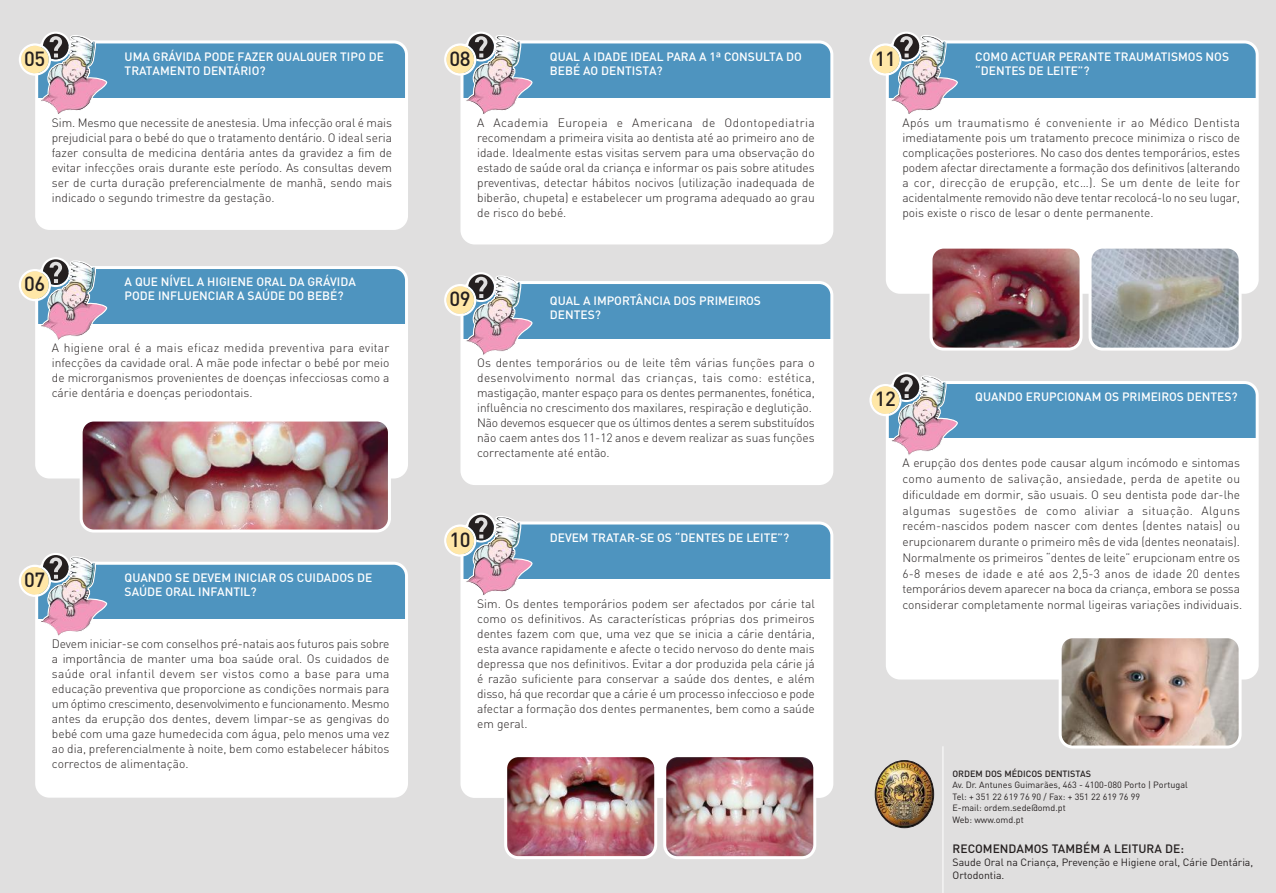
<style>
.page{position:relative;width:1276px;height:893px;background:#e0dfdf}
.page>*{position:absolute;margin:0;border:0;box-sizing:border-box;transform-origin:0 0}
.t1{font:500 20.25px "DIN";letter-spacing:-.03em;color:#241f1f}
.t2{font:300 12px/15px "DIN";color:#241f1f;text-align:justify}
.t3{font:500 12px/14.1px "DIN";color:#fff}
.t4{font:500 12px "DIN";color:#241f1f}
.t5{font:10.5px/13px "DIN";color:#241f1f}
.t6{font:9px/11.6px "DIN";color:#241f1f}
.t7{font:500 9px "DIN";color:#241f1f}
</style>
<div class="page">
<div style="left:37px;top:42px;width:369px;height:186px;background:#fff;border-radius:13px"></div>
<div style="left:37px;top:42px;width:369px;height:55px;background:#4e94bf"></div>
<div style="left:35px;top:40px;width:373px;height:190px;border:3px solid #fff;border-radius:13px"></div>
<svg style="left:19px;top:32px;width:90px;height:99px"></svg>
<div style="left:37px;top:563px;width:369px;height:233px;background:#fff;border-radius:13px"></div>
<div style="left:37px;top:563px;width:369px;height:56px;background:#4e94bf"></div>
<div style="left:35px;top:562px;width:373px;height:236px;border:3px solid #fff;border-radius:13px"></div>
<svg style="left:19px;top:553px;width:90px;height:99px"></svg>
<div style="left:462px;top:523px;width:370px;height:273px;background:#fff;border-radius:13px"></div>
<div style="left:462px;top:523px;width:370px;height:55px;background:#4e94bf"></div>
<div style="left:460px;top:521px;width:373px;height:277px;border:3px solid #fff;border-radius:13px"></div>
<svg style="left:444px;top:513px;width:90px;height:98px"></svg>
<div style="left:462px;top:283px;width:370px;height:201px;background:#fff;border-radius:13px"></div>
<div style="left:462px;top:283px;width:370px;height:55px;background:#4e94bf"></div>
<div style="left:460px;top:281px;width:373px;height:204px;border:3px solid #fff;border-radius:13px"></div>
<svg style="left:444px;top:272px;width:90px;height:99px"></svg>
<div style="left:462px;top:42px;width:370px;height:201px;background:#fff;border-radius:13px"></div>
<div style="left:462px;top:42px;width:370px;height:55px;background:#4e94bf"></div>
<div style="left:460px;top:40px;width:373px;height:204px;border:3px solid #fff;border-radius:13px"></div>
<svg style="left:444px;top:32px;width:90px;height:98px"></svg>
<div style="left:887px;top:382px;width:370px;height:296px;background:#fff;border-radius:13px"></div>
<div style="left:887px;top:382px;width:370px;height:56px;background:#4e94bf"></div>
<div style="left:886px;top:381px;width:372px;height:298px;border:3px solid #fff;border-radius:13px"></div>
<svg style="left:869px;top:372px;width:90px;height:99px"></svg>
<div style="left:887px;top:42px;width:370px;height:250px;background:#fff;border-radius:13px"></div>
<div style="left:887px;top:42px;width:370px;height:55px;background:#4e94bf"></div>
<div style="left:886px;top:40px;width:372px;height:254px;border:3px solid #fff;border-radius:13px"></div>
<svg style="left:869px;top:32px;width:90px;height:99px"></svg>
<div style="left:37px;top:268px;width:369px;height:209px;background:#fff;border-radius:13px"></div>
<div style="left:37px;top:268px;width:369px;height:55px;background:#4e94bf"></div>
<div style="left:35px;top:266px;width:373px;height:212px;border:3px solid #fff;border-radius:13px"></div>
<svg style="left:19px;top:257px;width:90px;height:99px"></svg>
<img style="left:1092px;top:250px;width:145px;height:97px">
<div style="left:1088px;top:246px;width:153px;height:105px;border:3px solid #fff;border-radius:13px"></div>
<img style="left:933px;top:250px;width:145px;height:97px">
<div style="left:929px;top:246px;width:153px;height:105px;border:3px solid #fff;border-radius:13px"></div>
<img style="left:1062px;top:639px;width:178px;height:108px">
<div style="left:1058px;top:635px;width:183px;height:113px;border:3px solid #fff;border-radius:13px"></div>
<img style="left:667px;top:758px;width:145px;height:97px">
<div style="left:663px;top:754px;width:153px;height:105px;border:3px solid #fff;border-radius:13px"></div>
<img style="left:508px;top:758px;width:145px;height:97px">
<div style="left:504px;top:754px;width:153px;height:105px;border:3px solid #fff;border-radius:13px"></div>
<img style="left:84px;top:423px;width:303px;height:106px">
<div style="left:80px;top:419px;width:311px;height:114px;border:3px solid #fff;border-radius:13px"></div>
<hr style="left:942px;top:746px;width:1px;height:147px;background:#fff">
<img style="left:875px;top:761px;width:58px;height:67px">
<div style="left:875px;top:760px;width:59px;height:68px;border:1px solid #241f1f;border-radius:50%"></div>
<h1 class="t1" style="left:24px;top:46px;width:22px">05</h1>
<p class="t3" style="left:125px;top:49px;width:261px">UMA GRÁVIDA PODE FAZER QUALQUER TIPO DE<br>TRATAMENTO DENTÁRIO?</p>
<p class="t2" style="left:52px;top:115px;width:342px">Sim. Mesmo que necessite de anestesia. Uma infecção oral é mais prejudicial para o bebé do que o tratamento dentário. O ideal seria fazer consulta de medicina dentária antes da gravidez a fim de evitar infecções orais durante este período. As consultas devem ser de curta duração preferencialmente de manhã, sendo mais indicado o segundo trimestre da gestação.</p>
<h1 class="t1" style="left:24px;top:271px;width:22px">06</h1>
<p class="t3" style="left:125px;top:275px;width:233px">A QUE NÍVEL A HIGIENE ORAL DA GRÁVIDA<br>PODE INFLUENCIAR A SAÚDE DO BEBÉ?</p>
<p class="t2" style="left:52px;top:340px;width:339px">A higiene oral é a mais eficaz medida preventiva para evitar infecções da cavidade oral. A mãe pode infectar o bebé por meio de microrganismos provenientes de doenças infecciosas como a cárie dentária e doenças periodontais.</p>
<h1 class="t1" style="left:24px;top:567px;width:22px">07</h1>
<p class="t3" style="left:125px;top:570px;width:249px">QUANDO SE DEVEM INICIAR OS CUIDADOS DE<br>SAÚDE ORAL INFANTIL?</p>
<p class="t2" style="left:52px;top:636px;width:339px">Devem iniciar-se com conselhos pré-natais aos futuros pais sobre a importância de manter uma boa saúde oral. Os cuidados de saúde oral infantil devem ser vistos como a base para uma educação preventiva que proporcione as condições normais para um óptimo crescimento, desenvolvimento e funcionamento. Mesmo antes da erupção dos dentes, devem limpar-se as gengivas do bebé com uma gaze humedecida com água, pelo menos uma vez ao dia, preferencialmente à noite, bem como estabelecer hábitos correctos de alimentação.</p>
<h1 class="t1" style="left:449px;top:46px;width:22px">08</h1>
<p class="t3" style="left:550px;top:49px;width:253px">QUAL A IDADE IDEAL PARA A 1ª CONSULTA DO<br>BEBÉ AO DENTISTA?</p>
<p class="t2" style="left:477px;top:115px;width:339px">A Academia Europeia e Americana de Odontopediatria recomendam a primeira visita ao dentista até ao primeiro ano de idade. Idealmente estas visitas servem para uma observação do estado de saúde oral da criança e informar os pais sobre atitudes preventivas, detectar hábitos nocivos (utilização inadequada de biberão, chupeta) e estabelecer um programa adequado ao grau de risco do bebé.</p>
<h1 class="t1" style="left:449px;top:286px;width:22px">09</h1>
<p class="t3" style="left:550px;top:293px;width:213px">QUAL A IMPORTÂNCIA DOS PRIMEIROS<br>DENTES?</p>
<p class="t2" style="left:477px;top:355px;width:339px;text-align:left">Os dentes temporários ou de leite têm várias funções para o desenvolvimento normal das crianças, tais como: estética, mastigação, manter espaço para os dentes permanentes, fonética, influência no crescimento dos maxilares, respiração e deglutição.<br>Não devemos esquecer que os últimos dentes a serem substituídos não caem antes dos 11-12 anos e devem realizar as suas funções correctamente até então.</p>
<h1 class="t1" style="left:449px;top:527px;width:22px">10</h1>
<p class="t3" style="left:550px;top:530px;width:241px">DEVEM TRATAR-SE OS “DENTES DE LEITE”?</p>
<p class="t2" style="left:477px;top:596px;width:339px">Sim. Os dentes temporários podem ser afectados por cárie tal como os definitivos. As características próprias dos primeiros dentes fazem com que, uma vez que se inicia a cárie dentária, esta avance rapidamente e afecte o tecido nervoso do dente mais depressa que nos definitivos. Evitar a dor produzida pela cárie já é razão suficiente para conservar a saúde dos dentes, e além disso, há que recordar que a cárie é um processo infeccioso e pode afectar a formação dos dentes permanentes, bem como a saúde em geral.</p>
<h1 class="t1" style="left:875px;top:46px;width:22px">11</h1>
<p class="t3" style="left:975px;top:49px;width:255px">COMO ACTUAR PERANTE TRAUMATISMOS NOS “DENTES DE LEITE”?</p>
<p class="t2" style="left:902px;top:115px;width:339px">Após um traumatismo é conveniente ir ao Médico Dentista imediatamente pois um tratamento precoce minimiza o risco de complicações posteriores. No caso dos dentes temporários, estes podem afectar directamente a formação dos definitivos (alterando a cor, direcção de erupção, etc…). Se um dente de leite for acidentalmente removido não deve tentar recolocá-lo no seu lugar, pois existe o risco de lesar o dente permanente.</p>
<h1 class="t1" style="left:875px;top:386px;width:22px">12</h1>
<p class="t3" style="left:975px;top:390px;width:264px">QUANDO ERUPCIONAM OS PRIMEIROS DENTES?</p>
<p class="t2" style="left:902px;top:455px;width:341px;line-height:15.8px;text-align:left">A erupção dos dentes pode causar algum incómodo e sintomas como aumento de salivação, ansiedade, perda de apetite ou dificuldade em dormir, são usuais. O seu dentista pode dar-lhe algumas sugestões de como aliviar a situação. Alguns recém-nascidos podem nascer com dentes (dentes natais) ou erupcionarem durante o primeiro mês de vida (dentes neonatais).<br>Normalmente os primeiros “dentes de leite” erupcionam entre os 6-8 meses de idade e até aos 2,5-3 anos de idade 20 dentes temporários devem aparecer na boca da criança, embora se possa considerar completamente normal ligeiras variações individuais.</p>
<p class="t7" style="left:952px;top:768px;width:140px">ORDEM DOS MÉDICOS DENTISTAS</p>
<p class="t6" style="left:952px;top:779px;width:237px">Av. Dr. Antunes Guimarães, 463 - 4100-080 Porto | Portugal Tel: + 351 22 619 76 90 / Fax: + 351 22 619 76 99<br>E-mail: ordem.sede@omd.pt<br>Web: www.omd.pt</p>
<p class="t4" style="left:952px;top:840px;width:233px">RECOMENDAMOS TAMBÉM A LEITURA DE:</p>
<p class="t5" style="left:952px;top:855px;width:302px">Saude Oral na Criança, Prevenção e Higiene oral, Cárie Dentária,<br>Ortodontia.</p>
</div>
